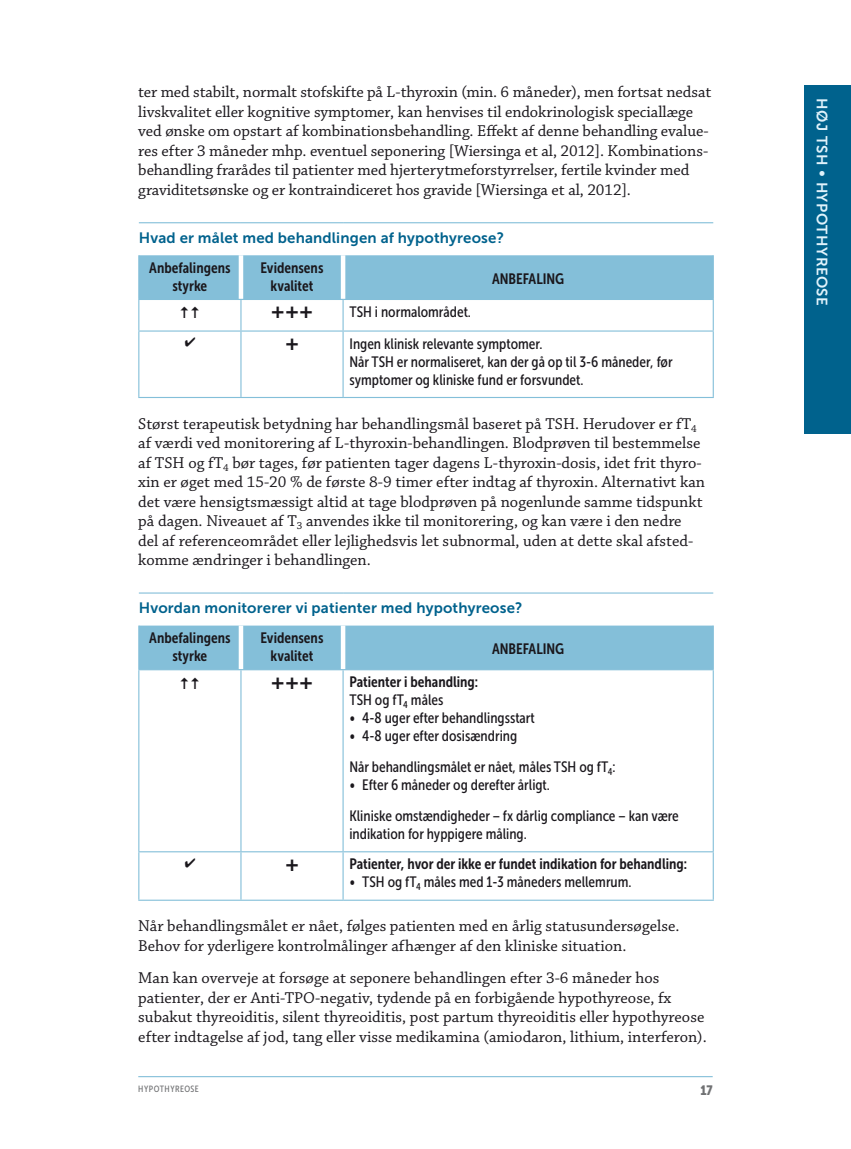
<style>
.page{position:relative;width:851px;height:1149px;background:#fff}
.page>*{position:absolute;margin:0;border:0;box-sizing:border-box;transform-origin:0 0}
.t1{font:16.5px/19.5px "Chaparral Pro";color:#1a171c}
.t2{font:15.75px "Ding 1";color:#1a171c}
.t3{font:15.75px "Ding 2";color:#1a171c}
.t4{font:15px/18px "Museo Sans Cond 500";color:#1a171c}
.t5{font:15px/18px "Museo Sans Cond 700";color:#1a171c;text-align:center}
.t6{font:15px "Museo Sans 700";letter-spacing:.01em;color:#00628d}
.t7{font:15px "Museo Sans 700";letter-spacing:.035em;color:#e0f2fb}
.t8{font:13.5px "Museo Sans Cond 900";color:#707173}
.t9{font:9px "Museo Sans Cond 500";letter-spacing:.055em;color:#707173}
</style>
<div class="page">
<hr style="left:138px;top:1075px;width:574px;height:1px;background:#84bfd9">
<div style="left:139px;top:255px;width:573px;height:44px;background:#84bfd9"></div>
<hr style="left:239px;top:255px;width:4px;height:44px;background:#fff">
<hr style="left:341px;top:255px;width:4px;height:44px;background:#fff">
<hr style="left:139px;top:222px;width:102px;height:1px;background:#84bfd9">
<hr style="left:241px;top:222px;width:102px;height:1px;background:#84bfd9">
<hr style="left:343px;top:222px;width:370px;height:1px;background:#84bfd9">
<hr style="left:138px;top:255px;width:1px;height:44px;background:#84bfd9">
<hr style="left:712px;top:255px;width:1px;height:44px;background:#84bfd9">
<hr style="left:138px;top:300px;width:1px;height:30px;background:#84bfd9">
<hr style="left:138px;top:299px;width:103px;height:1px;background:#84bfd9">
<hr style="left:240px;top:300px;width:1px;height:30px;background:#84bfd9">
<hr style="left:241px;top:299px;width:102px;height:1px;background:#84bfd9">
<hr style="left:343px;top:299px;width:370px;height:1px;background:#84bfd9">
<hr style="left:342px;top:300px;width:1px;height:30px;background:#84bfd9">
<hr style="left:712px;top:300px;width:1px;height:30px;background:#84bfd9">
<hr style="left:138px;top:331px;width:1px;height:66px;background:#84bfd9">
<hr style="left:138px;top:330px;width:103px;height:1px;background:#84bfd9">
<hr style="left:138px;top:397px;width:103px;height:1px;background:#84bfd9">
<hr style="left:240px;top:331px;width:1px;height:66px;background:#84bfd9">
<hr style="left:241px;top:330px;width:102px;height:1px;background:#84bfd9">
<hr style="left:343px;top:330px;width:370px;height:1px;background:#84bfd9">
<hr style="left:342px;top:331px;width:1px;height:66px;background:#84bfd9">
<hr style="left:712px;top:331px;width:1px;height:66px;background:#84bfd9">
<hr style="left:241px;top:397px;width:102px;height:1px;background:#84bfd9">
<hr style="left:343px;top:397px;width:370px;height:1px;background:#84bfd9">
<div style="left:139px;top:625px;width:573px;height:44px;background:#84bfd9"></div>
<hr style="left:239px;top:625px;width:4px;height:44px;background:#fff">
<hr style="left:341px;top:625px;width:4px;height:44px;background:#fff">
<hr style="left:139px;top:592px;width:102px;height:1px;background:#84bfd9">
<hr style="left:241px;top:592px;width:102px;height:1px;background:#84bfd9">
<hr style="left:343px;top:592px;width:370px;height:1px;background:#84bfd9">
<hr style="left:138px;top:625px;width:1px;height:44px;background:#84bfd9">
<hr style="left:712px;top:625px;width:1px;height:44px;background:#84bfd9">
<hr style="left:138px;top:670px;width:1px;height:181px;background:#84bfd9">
<hr style="left:138px;top:669px;width:103px;height:1px;background:#84bfd9">
<hr style="left:240px;top:670px;width:1px;height:181px;background:#84bfd9">
<hr style="left:241px;top:669px;width:102px;height:1px;background:#84bfd9">
<hr style="left:343px;top:669px;width:370px;height:1px;background:#84bfd9">
<hr style="left:342px;top:670px;width:1px;height:181px;background:#84bfd9">
<hr style="left:712px;top:670px;width:1px;height:181px;background:#84bfd9">
<hr style="left:138px;top:852px;width:1px;height:47px;background:#84bfd9">
<hr style="left:138px;top:851px;width:103px;height:1px;background:#84bfd9">
<hr style="left:138px;top:899px;width:103px;height:1px;background:#84bfd9">
<hr style="left:240px;top:852px;width:1px;height:47px;background:#84bfd9">
<hr style="left:241px;top:851px;width:102px;height:1px;background:#84bfd9">
<hr style="left:343px;top:851px;width:370px;height:1px;background:#84bfd9">
<hr style="left:342px;top:852px;width:1px;height:47px;background:#84bfd9">
<hr style="left:712px;top:852px;width:1px;height:47px;background:#84bfd9">
<hr style="left:241px;top:899px;width:102px;height:1px;background:#84bfd9">
<hr style="left:343px;top:899px;width:370px;height:1px;background:#84bfd9">
<div style="left:804px;top:85px;width:46px;height:349px;background:#00628d"></div>
<p class="t1" style="left:138px;top:83px;width:574px">ter med stabilt, normalt stofskifte på L-thyroxin (min. 6 måneder), men fortsat nedsat livskvalitet eller kognitive symptomer, kan henvises til endokrinologisk speciallæge ved ønske om opstart af kombinationsbehandling. Effekt af denne behandling evalue&shy;res efter 3 måneder mhp. eventuel seponering [Wiersinga et al, 2012]. Kombinations&shy;behandling frarådes til patienter med hjerterytmeforstyrrelser, fertile kvinder med graviditetsønske og er kontraindiceret hos gravide [Wiersinga et al, 2012].</p>
<p class="t6" style="left:139px;top:229px;width:366px">Hvad er målet med behandlingen af hypothyreose?</p>
<p class="t5" style="left:149px;top:259px;width:83px">Anbefalingens styrke</p>
<p class="t5" style="left:260px;top:259px;width:64px">Evidensens kvalitet</p>
<p class="t5" style="left:492px;top:269px;width:74px">ANBEFALING</p>
<p class="t3" style="left:179px;top:303px;width:23px">¥¥</p>
<p class="t2" style="left:271px;top:305px;width:44px">ÐÐÐ</p>
<p class="t4" style="left:349px;top:303px;width:123px">TSH i normalområdet.</p>
<p class="t2" style="left:285px;top:336px;width:16px">Ð</p>
<p class="t4" style="left:349px;top:334px;width:325px">Ingen klinisk relevante symptomer.<br>Når TSH er normaliseret, kan der gå op til 3-6 måneder, før symptomer og kliniske fund er forsvundet.</p>
<p class="t1" style="left:138px;top:414px;width:568px">Størst terapeutisk betydning har behandlingsmål baseret på TSH. Herudover er fT<sub>4 </sub>af værdi ved monitorering af L-thyroxin-behandlingen. Blodprøven til bestemmelse af TSH og fT<sub>4</sub> bør tages, før patienten tager dagens L-thyroxin-dosis, idet frit thyro&shy;xin er øget med 15-20 % de første 8-9 timer efter indtag af thyroxin. Alternativt kan det være hensigtsmæssigt altid at tage blodprøven på nogenlunde samme tidspunkt på dagen. Niveauet af T<sub>3</sub> anvendes ikke til monitorering, og kan være i den nedre del af referenceområdet eller lejlighedsvis let subnormal, uden at dette skal afsted&shy;komme ændringer i behandlingen.</p>
<p class="t6" style="left:139px;top:599px;width:385px">Hvordan monitorerer vi patienter med hypothyreose?</p>
<p class="t5" style="left:149px;top:629px;width:83px">Anbefalingens styrke</p>
<p class="t5" style="left:260px;top:629px;width:64px">Evidensens kvalitet</p>
<p class="t5" style="left:492px;top:639px;width:74px">ANBEFALING</p>
<p class="t3" style="left:179px;top:673px;width:23px">¥¥</p>
<p class="t2" style="left:271px;top:675px;width:44px">ÐÐÐ</p>
<p class="t5" style="left:349px;top:673px;width:130px">Patienter i behandling:</p>
<p class="t4" style="left:349px;top:691px;width:95px">TSH og fT<sub>4</sub> måles</p>
<p class="t4" style="left:349px;top:709px;width:187px">• 4-8 uger efter behandlingsstart</p>
<p class="t4" style="left:349px;top:720px;width:267px;line-height:30.8px">• 4-8 uger efter dosisændring<br>Når behandlingsmålet er nået, måles TSH og fT<sub>4</sub>:</p>
<p class="t4" style="left:349px;top:769px;width:331px;line-height:30.8px">• Efter 6 måneder og derefter årligt.<br>Kliniske omstændigheder − fx dårlig compliance − kan være</p>
<p class="t4" style="left:349px;top:824px;width:179px">indikation for hyppigere måling.</p>
<p class="t2" style="left:285px;top:857px;width:16px">Ð</p>
<p class="t5" style="left:349px;top:855px;width:339px">Patienter, hvor der ikke er fundet indikation for behandling:</p>
<p class="t4" style="left:349px;top:873px;width:283px">• TSH og fT<sub>4</sub> måles med 1-3 måneders mellemrum.</p>
<p class="t1" style="left:138px;top:916px;width:542px">Når behandlingsmålet er nået, følges patienten med en årlig statusundersøgelse.<br>Behov for yderligere kontrolmålinger afhænger af den kliniske situation.</p>
<p class="t1" style="left:138px;top:968px;width:570px">Man kan overveje at forsøge at seponere behandlingen efter 3-6 måneder hos patienter, der er Anti-TPO-negativ, tydende på en forbigående hypothyreose, fx subakut thyreoiditis, silent thyreoiditis, post partum thyreoiditis eller hypothyreose efter indtagelse af jod, tang eller visse medikamina (amiodaron, lithium, interferon).</p>
<p class="t9" style="left:138px;top:1083px;width:62px">Hypothyreose</p>
<p class="t8" style="left:700px;top:1082px;width:14px">17</p>
<p class="t7" style="left:830px;top:98px;width:209px;rotate:90deg">HØJ TSH • HYPOTHYREOSE</p>
</div>
